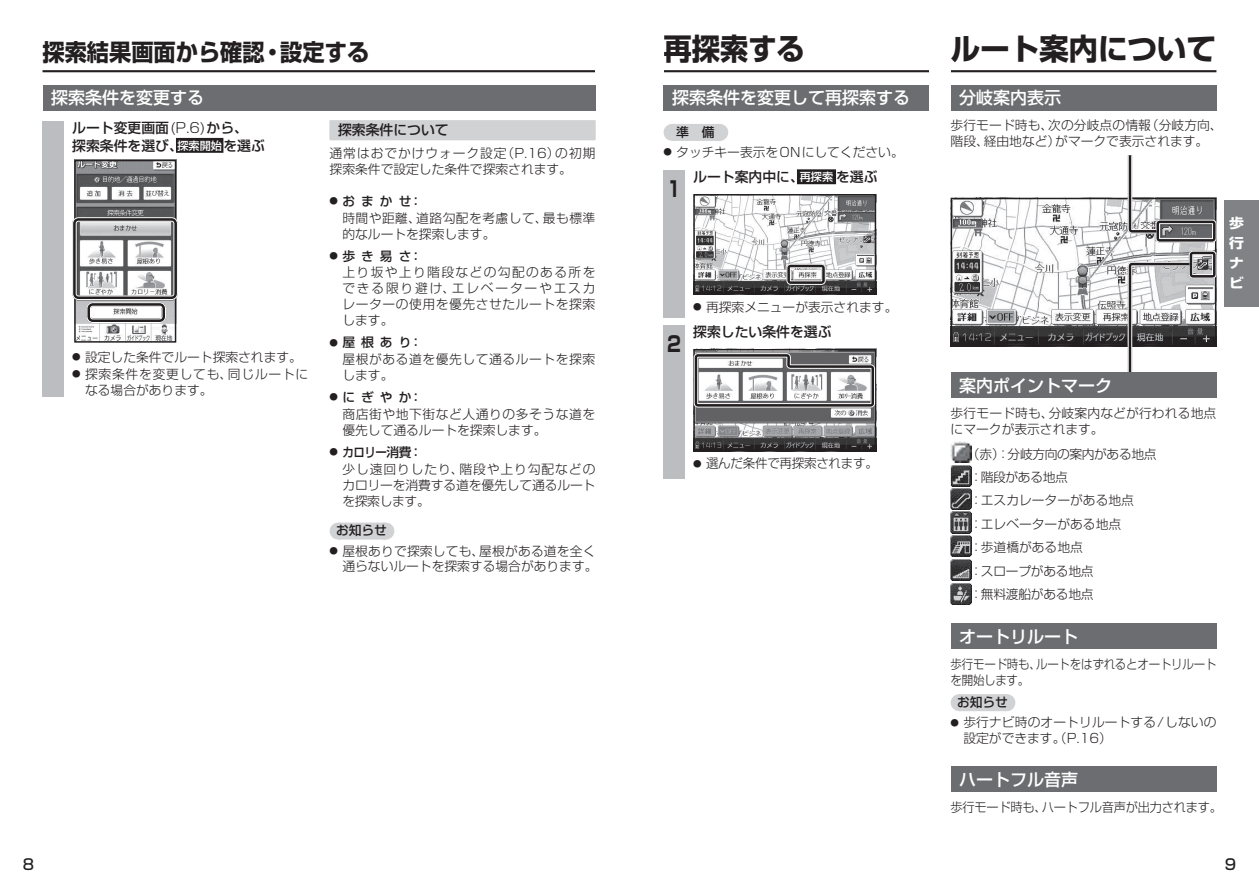
<style>
.page{position:relative;width:1259px;height:893px;background:#fff}
.page>*{position:absolute;margin:0;border:0;box-sizing:border-box;transform-origin:0 0}
.t1{font:700 29.7px "Shin Go Pro";letter-spacing:-.01em;color:#231f20}
.t2{font:700 29.7px "Shin Go Pro";letter-spacing:-.01em;color:#231f20;scale:.95 1}
.t3{font:700 23.4px "Shin Go Pro";color:#231f20;scale:.95 1}
.t4{font:700 21.3px "Shin Go Pro";color:#231f20;scale:.8 1}
.t5{font:500 16.95px "Shin Go Pro";color:#fff}
.t6{font:500 14.85px "Shin Go Pro";color:#231f20}
.t7{font:500 13.8px/17.5px "Shin Go Pro";color:#231f20}
.t8{font:700 13.35px/20.1px "Shin Go Pro";color:#fff;text-align:justify;scale:1.11 1}
.t9{font:300 12.75px/15.9px "Shin Go Pro";color:#231f20}
.t10{font:300 12.75px/23.4px "Shin Go Pro";letter-spacing:-.02em;color:#231f20}
.t11{font:300 12.75px/16.4px "Shin Go Pro";letter-spacing:.045em;color:#231f20}
.t12{font:300 12.75px/16.2px "Shin Go Pro";letter-spacing:.11em;color:#231f20}
.t13{font:300 12.75px/16.4px "Shin Go Pro";letter-spacing:.035em;color:#231f20}
.t14{font:300 12.75px/15.9px "Shin Go Pro";letter-spacing:-.02em;color:#231f20;scale:.9 1}
.t15{font:300 12.75px/15.9px "Shin Go Pro";letter-spacing:.06em;color:#231f20}
.t16{font:300 12.75px "Shin Go Pro";letter-spacing:-.02em;color:#231f20;scale:.96 1}
.t17{font:500 12.75px "Shin Go Pro";color:#231f20}
.s1{font-weight:300}
.s2{font-size:11.1px;color:#fff}
.s3{font-size:8.55px}
.s4{font-weight:500}
</style>
<div class="page">
<div style="left:959px;top:694px;width:47px;height:17px;background:#d1d2d4"></div>
<svg style="left:1006px;top:694px;width:1px;height:17px"></svg>
<div style="left:950px;top:85px;width:266px;height:26px;background:#6c6d70"></div>
<img style="left:953px;top:201px;width:260px;height:143px">
<div style="left:950px;top:198px;width:266px;height:149px;border:2px solid #231f20"></div>
<div style="left:1188px;top:251px;width:28px;height:27px;border:4px solid #231f20;border-radius:2px"></div>
<div style="left:1188px;top:251px;width:28px;height:27px;border:1px solid #fff;border-radius:4px"></div>
<div style="left:1192px;top:254px;width:21px;height:21px;border:1px solid #fff"></div>
<div style="left:1155px;top:220px;width:61px;height:22px;border:4px solid #231f20;border-radius:2px"></div>
<div style="left:1155px;top:220px;width:61px;height:22px;border:1px solid #fff;border-radius:4px"></div>
<div style="left:1159px;top:223px;width:54px;height:16px;border:1px solid #fff"></div>
<svg style="left:1125px;top:155px;width:35px;height:81px"></svg>
<svg style="left:1125px;top:260px;width:68px;height:112px"></svg>
<div style="left:950px;top:372px;width:266px;height:26px;background:#6c6d70"></div>
<img style="left:950px;top:442px;width:22px;height:21px">
<img style="left:950px;top:466px;width:22px;height:44px">
<img style="left:950px;top:512px;width:22px;height:21px">
<img style="left:950px;top:535px;width:22px;height:21px">
<img style="left:950px;top:560px;width:22px;height:21px">
<img style="left:950px;top:583px;width:22px;height:21px">
<div style="left:950px;top:623px;width:266px;height:26px;background:#6c6d70"></div>
<div style="left:950px;top:767px;width:266px;height:25px;background:#6c6d70"></div>
<div style="left:43px;top:85px;width:552px;height:26px;background:#6c6d70"></div>
<div style="left:43px;top:121px;width:21px;height:275px;background:#bcbdc0"></div>
<div style="left:176px;top:138px;width:47px;height:15px;background:#231f20"></div>
<img style="left:77px;top:163px;width:96px;height:177px">
<div style="left:74px;top:160px;width:102px;height:183px;border:2px solid #231f20"></div>
<div style="left:72px;top:217px;width:106px;height:83px;border:4px solid #231f20;border-radius:4px"></div>
<div style="left:72px;top:217px;width:106px;height:83px;border:1px solid #fff;border-radius:6px"></div>
<div style="left:76px;top:221px;width:98px;height:75px;border:1px solid #fff;border-radius:2px"></div>
<div style="left:87px;top:302px;width:79px;height:21px;border:4px solid #231f20;border-radius:4px"></div>
<div style="left:87px;top:302px;width:79px;height:21px;border:1px solid #fff;border-radius:6px"></div>
<div style="left:90px;top:306px;width:72px;height:13px;border:1px solid #fff;border-radius:2px"></div>
<div style="left:672px;top:124px;width:47px;height:17px;background:#d1d2d4"></div>
<div style="left:663px;top:85px;width:266px;height:26px;background:#6c6d70"></div>
<div style="left:663px;top:170px;width:22px;height:147px;background:#bcbdc0"></div>
<div style="left:663px;top:325px;width:22px;height:153px;background:#bcbdc0"></div>
<svg style="left:691px;top:72px;width:186px;height:223px"></svg>
<svg style="left:693px;top:348px;width:184px;height:104px"></svg>
<div style="left:330px;top:120px;width:265px;height:19px;background:#d1d2d4"></div>
<div style="left:330px;top:121px;width:265px;height:19px;background:#d1d2d4"></div>
<div style="left:338px;top:523px;width:47px;height:17px;background:#d1d2d4"></div>
<svg style="left:361px;top:523px;width:25px;height:17px"></svg>
<div style="left:1225px;top:200px;width:34px;height:106px;background:#808285"></div>
<hr style="left:43px;top:70px;width:1173px;height:2px;background:#231f20">
<div style="left:929px;top:30px;width:21px;height:55px;background:#fff"></div>
<div style="left:595px;top:30px;width:68px;height:55px;background:#fff"></div>
<h2 class="t3" style="left:43px;top:34px;width:345px">探索結果画面から確認・設定する</h2>
<h1 class="t2" style="left:663px;top:25px;width:150px">再探索する</h1>
<h1 class="t1" style="left:950px;top:25px;width:267px">ルート案内について</h1>
<h3 class="t5" style="left:51px;top:84px;width:155px">探索条件を変更する</h3>
<p class="t7" style="left:72px;top:117px;width:194px">ルート変更画面<span class="s1">(P. 6)</span>から、探索条件を選び、<span class="s2">探索開始</span>を選ぶ</p>
<p class="t9" style="left:72px;top:348px;width:231px"><span class="s3">●</span> 設定した条件でルート探索されます。</p>
<p class="t15" style="left:85px;top:365px;width:225px;text-indent:-13px"><span class="s3">●</span> 探索条件を変更しても、同じルートになる場合があります。</p>
<p class="t7" style="left:338px;top:120px;width:112px">探索条件について</p>
<p class="t9" style="left:330px;top:144px;width:267px">通常はおでかけウォーク設定（P.16）の初期探索条件で設定した条件で探索されます。</p>
<p class="t13" style="left:342px;top:191px;width:254px;text-indent:-13px"><span class="s3">●</span><span class="s4">おまかせ：<br></span>時間や距離、道路勾配を考慮して、最も標準的なルートを探索します。</p>
<p class="t12" style="left:342px;top:246px;width:255px;text-indent:-13px"><span class="s3">●</span><span class="s4">歩き易さ：<br></span>上り坂や上り階段などの勾配のある所をできる限り避け、エレベーターやエスカレーターの使用を優先させたルートを探索します。</p>
<p class="t11" style="left:342px;top:333px;width:254px;text-indent:-13px"><span class="s3">●</span><span class="s4">屋根あり：<br></span>屋根がある道を優先して通るルートを探索します。</p>
<p class="t11" style="left:342px;top:387px;width:254px;text-indent:-13px"><span class="s3">●</span><span class="s4">にぎやか：<br></span>商店街や地下街など人通りの多そうな道を優先して通るルートを探索します。</p>
<p class="t9" style="left:342px;top:442px;width:254px;text-indent:-13px"><span class="s3">●</span> <span class="s4">カロリー消費：<br></span>少し遠回りしたり、階段や上り勾配などのカロリーを消費する道を優先して通るルートを探索します。</p>
<p class="t17" style="left:336px;top:520px;width:53px">お知らせ</p>
<p class="t9" style="left:330px;top:541px;width:269px;text-align:right"><span class="s3">●</span> 屋根ありで探索しても、屋根がある道を全く通らないルートを探索する場合があります。</p>
<h3 class="t5" style="left:672px;top:84px;width:240px">探索条件を変更して再探索する</h3>
<p class="t9" style="left:663px;top:143px;width:242px"><span class="s3">●</span> タッチキー表示をONにしてください。</p>
<h3 class="t4" style="left:667px;top:172px;width:19px">1</h3>
<p class="t7" style="left:693px;top:166px;width:186px">ルート案内中に、<span class="s2">再探索</span>を選ぶ</p>
<h3 class="t4" style="left:667px;top:327px;width:19px">2</h3>
<p class="t9" style="left:693px;top:297px;width:206px"><span class="s3">●</span> 再探索メニューが表示されます。</p>
<p class="t7" style="left:693px;top:321px;width:140px">探索したい条件を選ぶ</p>
<p class="t10" style="left:693px;top:450px;width:186px"><span class="s3">●</span> 選んだ条件で再探索されます。</p>
<h3 class="t5" style="left:959px;top:84px;width:104px">分岐案内表示</h3>
<p class="t9" style="left:950px;top:116px;width:274px">歩行モード時も、次の分岐点の情報（分岐方向、階段、経由地など）がマークで表示されます。</p>
<h3 class="t5" style="left:959px;top:371px;width:155px">案内ポイントマーク</h3>
<p class="t9" style="left:950px;top:403px;width:267px">歩行モード時も、分岐案内などが行われる地点にマークが表示されます。</p>
<p class="t10" style="left:966px;top:441px;width:191px">（赤）：分岐方向の案内がある地点：階段がある地点<br>：エスカレーターがある地点<br>：エレベーターがある地点<br>：歩道橋がある地点<br>：スロープがある地点<br>：無料渡船がある地点</p>
<h3 class="t5" style="left:959px;top:622px;width:121px">オートリルート</h3>
<p class="t14" style="left:950px;top:654px;width:297px">歩行モード時も、ルートをはずれるとオートリルートを開始します。</p>
<p class="t17" style="left:957px;top:692px;width:53px">お知らせ</p>
<p class="t9" style="left:963px;top:713px;width:255px;text-indent:-13px"><span class="s3">●</span> 歩行ナビ時のオートリルートする/しないの設定ができます。（P. 16）</p>
<h3 class="t5" style="left:959px;top:766px;width:121px">ハートフル音声</h3>
<p class="t16" style="left:950px;top:797px;width:284px">歩行モード時も、ハートフル音声が出力されます。</p>
<p class="t8" style="left:1229px;top:211px;width:15px">歩行ナビ</p>
<p class="t6" style="left:23px;top:852px;width:13px">8</p>
<p class="t6" style="left:1225px;top:852px;width:13px">9</p>
</div>
